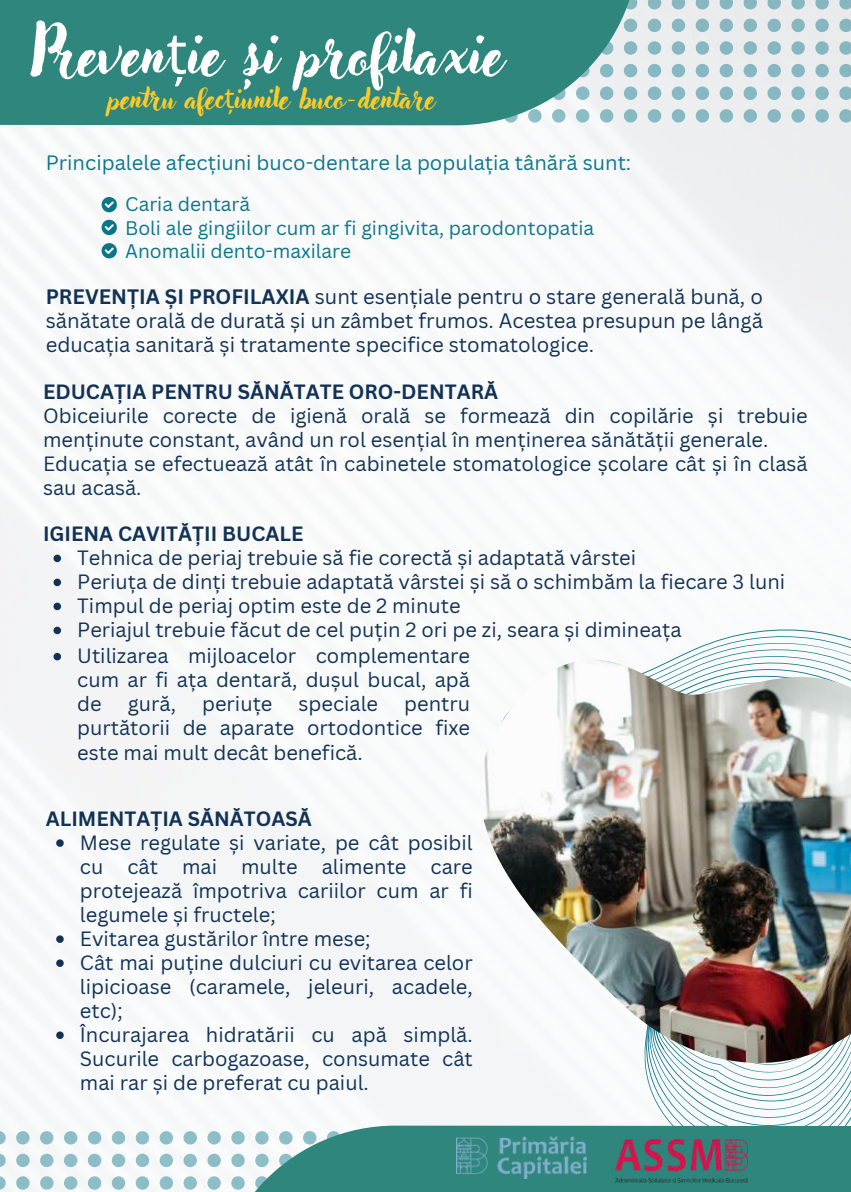
<style>
.page{position:relative;width:851px;height:1192px;background:#fff}
.page>*{position:absolute;margin:0;border:0;box-sizing:border-box;transform-origin:0 0}
.t1{font:57.6px "Adlery Pro";letter-spacing:.005em;color:#fff}
.t2{font:28.2px "Adlery Pro";color:#fbcb2a}
.t3{font:20.4px/24.2px "Canva Sans";color:#123255;text-align:justify}
.t4{font:20.2px/24px "Canva Sans";color:#123255}
.t5{font:700 20.2px "Canva Sans";color:#123255}
.t6{font:20.2px "Canva Sans";color:#0c7689}
.t7{font:19.2px/23px "Canva Sans";color:#0c7689}
.s1{font-family:"Noto Sans"}
.s2{font-weight:700}
</style>
<div class="page">
<img style="left:0;top:0;width:850px;height:1191px">
<svg style="left:102px;top:197px;width:15px;height:15px"></svg>
<svg style="left:102px;top:220px;width:15px;height:15px"></svg>
<svg style="left:102px;top:243px;width:15px;height:15px"></svg>
<svg style="left:361px;top:495px;width:489px;height:630px"></svg>
<img style="left:480px;top:659px;width:370px;height:403px">
<svg style="left:647px;top:0;width:14px;height:9px"></svg>
<svg style="left:671px;top:0;width:14px;height:9px"></svg>
<svg style="left:695px;top:0;width:14px;height:9px"></svg>
<svg style="left:719px;top:0;width:14px;height:9px"></svg>
<svg style="left:743px;top:0;width:14px;height:9px"></svg>
<svg style="left:767px;top:0;width:13px;height:9px"></svg>
<svg style="left:791px;top:0;width:13px;height:9px"></svg>
<svg style="left:815px;top:0;width:13px;height:9px"></svg>
<svg style="left:839px;top:0;width:11px;height:9px"></svg>
<svg style="left:647px;top:19px;width:14px;height:13px"></svg>
<svg style="left:671px;top:19px;width:14px;height:13px"></svg>
<svg style="left:695px;top:19px;width:14px;height:13px"></svg>
<svg style="left:719px;top:19px;width:14px;height:13px"></svg>
<svg style="left:743px;top:19px;width:14px;height:13px"></svg>
<svg style="left:767px;top:19px;width:13px;height:13px"></svg>
<svg style="left:791px;top:19px;width:13px;height:13px"></svg>
<svg style="left:815px;top:19px;width:13px;height:13px"></svg>
<svg style="left:839px;top:19px;width:11px;height:13px"></svg>
<svg style="left:647px;top:41px;width:14px;height:14px"></svg>
<svg style="left:671px;top:41px;width:14px;height:14px"></svg>
<svg style="left:695px;top:41px;width:14px;height:14px"></svg>
<svg style="left:719px;top:41px;width:14px;height:14px"></svg>
<svg style="left:743px;top:41px;width:14px;height:14px"></svg>
<svg style="left:767px;top:41px;width:13px;height:14px"></svg>
<svg style="left:791px;top:41px;width:13px;height:14px"></svg>
<svg style="left:815px;top:41px;width:13px;height:14px"></svg>
<svg style="left:839px;top:41px;width:11px;height:14px"></svg>
<svg style="left:647px;top:64px;width:14px;height:13px"></svg>
<svg style="left:671px;top:64px;width:14px;height:13px"></svg>
<svg style="left:695px;top:64px;width:14px;height:13px"></svg>
<svg style="left:719px;top:64px;width:14px;height:13px"></svg>
<svg style="left:743px;top:64px;width:14px;height:13px"></svg>
<svg style="left:767px;top:64px;width:13px;height:13px"></svg>
<svg style="left:791px;top:64px;width:13px;height:13px"></svg>
<svg style="left:815px;top:64px;width:13px;height:13px"></svg>
<svg style="left:839px;top:64px;width:11px;height:13px"></svg>
<svg style="left:647px;top:86px;width:14px;height:14px"></svg>
<svg style="left:671px;top:86px;width:14px;height:14px"></svg>
<svg style="left:695px;top:86px;width:14px;height:14px"></svg>
<svg style="left:719px;top:86px;width:14px;height:14px"></svg>
<svg style="left:743px;top:86px;width:14px;height:14px"></svg>
<svg style="left:767px;top:86px;width:13px;height:14px"></svg>
<svg style="left:791px;top:86px;width:13px;height:14px"></svg>
<svg style="left:815px;top:86px;width:13px;height:14px"></svg>
<svg style="left:839px;top:86px;width:11px;height:14px"></svg>
<svg style="left:647px;top:109px;width:14px;height:13px"></svg>
<svg style="left:671px;top:109px;width:14px;height:13px"></svg>
<svg style="left:695px;top:109px;width:14px;height:13px"></svg>
<svg style="left:719px;top:109px;width:14px;height:13px"></svg>
<svg style="left:743px;top:109px;width:14px;height:13px"></svg>
<svg style="left:767px;top:109px;width:13px;height:13px"></svg>
<svg style="left:791px;top:109px;width:13px;height:13px"></svg>
<svg style="left:815px;top:109px;width:13px;height:13px"></svg>
<svg style="left:839px;top:109px;width:11px;height:13px"></svg>
<svg style="left:0;top:0;width:638px;height:125px;fill:#2f867c"></svg>
<svg style="left:0;top:1130px;width:6px;height:14px"></svg>
<svg style="left:16px;top:1130px;width:14px;height:14px"></svg>
<svg style="left:40px;top:1130px;width:13px;height:14px"></svg>
<svg style="left:64px;top:1130px;width:13px;height:14px"></svg>
<svg style="left:88px;top:1130px;width:13px;height:14px"></svg>
<svg style="left:112px;top:1130px;width:13px;height:14px"></svg>
<svg style="left:136px;top:1130px;width:13px;height:14px"></svg>
<svg style="left:160px;top:1130px;width:13px;height:14px"></svg>
<svg style="left:183px;top:1130px;width:14px;height:14px"></svg>
<svg style="left:207px;top:1130px;width:6px;height:14px"></svg>
<svg style="left:0;top:1153px;width:6px;height:13px"></svg>
<svg style="left:16px;top:1153px;width:14px;height:13px"></svg>
<svg style="left:40px;top:1153px;width:13px;height:13px"></svg>
<svg style="left:64px;top:1153px;width:13px;height:13px"></svg>
<svg style="left:88px;top:1153px;width:13px;height:13px"></svg>
<svg style="left:112px;top:1153px;width:13px;height:13px"></svg>
<svg style="left:136px;top:1153px;width:13px;height:13px"></svg>
<svg style="left:160px;top:1153px;width:13px;height:13px"></svg>
<svg style="left:183px;top:1153px;width:14px;height:13px"></svg>
<svg style="left:207px;top:1153px;width:6px;height:13px"></svg>
<svg style="left:0;top:1175px;width:6px;height:14px"></svg>
<svg style="left:16px;top:1175px;width:14px;height:14px"></svg>
<svg style="left:40px;top:1175px;width:13px;height:14px"></svg>
<svg style="left:64px;top:1175px;width:13px;height:14px"></svg>
<svg style="left:88px;top:1175px;width:13px;height:14px"></svg>
<svg style="left:112px;top:1175px;width:13px;height:14px"></svg>
<svg style="left:136px;top:1175px;width:13px;height:14px"></svg>
<svg style="left:160px;top:1175px;width:13px;height:14px"></svg>
<svg style="left:183px;top:1175px;width:14px;height:14px"></svg>
<svg style="left:207px;top:1175px;width:6px;height:14px"></svg>
<svg style="left:213px;top:1125px;width:637px;height:66px;fill:#2f867c"></svg>
<img style="left:615px;top:1138px;width:132px;height:44px">
<img style="left:456px;top:1136px;width:130px;height:42px">
<svg style="left:54px;top:554px;width:7px;height:8px"></svg>
<svg style="left:54px;top:578px;width:7px;height:8px"></svg>
<svg style="left:54px;top:602px;width:7px;height:8px"></svg>
<svg style="left:54px;top:626px;width:7px;height:8px"></svg>
<svg style="left:54px;top:652px;width:7px;height:8px"></svg>
<svg style="left:56px;top:839px;width:8px;height:7px"></svg>
<svg style="left:56px;top:935px;width:8px;height:7px"></svg>
<svg style="left:56px;top:959px;width:8px;height:7px"></svg>
<svg style="left:56px;top:1031px;width:8px;height:7px"></svg>
<h1 class="t1" style="left:30px;top:28px;width:474px">Preven<span class="s1">ț</span>ie și profilaxie</h1>
<h2 class="t2" style="left:109px;top:85px;width:328px">pentru afec<span class="s1">ț</span>iunile buco-dentare</h2>
<p class="t6" style="left:46px;top:149px;width:587px">Principalele afecțiuni buco-dentare la populația tânără sunt:</p>
<p class="t7" style="left:125px;top:192px;width:470px">Caria dentară<br>Boli ale gingiilor cum ar fi gingivita, parodontopatia<br>Anomalii dento-maxilare</p>
<p class="t3" style="left:46px;top:283px;width:718px"><span class="s2">PREVENȚIA ȘI PROFILAXIA</span> sunt esențiale pentru o stare generală bună, o sănătate orală de durată și un zâmbet frumos. Acestea presupun pe lângă educația sanitară și tratamente specifice stomatologice.</p>
<p class="t5" style="left:43px;top:377px;width:456px">EDUCAȚIA PENTRU SĂNĂTATE ORO-DENTARĂ</p>
<p class="t4" style="left:43px;top:403px;width:766px">Obiceiurile corecte de igienă orală se formează din copilărie și trebuie menținute constant, având un rol esențial în menținerea sănătății generale.<br>Educația se efectuează atât în cabinetele stomatologice școlare cât și în clasă sau acasă.</p>
<p class="t5" style="left:43px;top:519px;width:262px">IGIENA CAVITĂȚII BUCALE</p>
<p class="t4" style="left:77px;top:545px;width:709px">Tehnica de periaj trebuie să fie corectă și adaptată vârstei<br>Periuța de dinți trebuie adaptată vârstei și să o schimbăm la fiecare 3 luni Timpul de periaj optim este de 2 minute<br>Periajul trebuie făcut de cel puțin 2 ori pe zi, seara și dimineața</p>
<p class="t4" style="left:77px;top:643px;width:394px;text-align:justify">Utilizarea mijloacelor complementare cum ar fi ața dentară, dușul bucal, apă de</p>
<p class="t4" style="left:128px;top:691px;width:50px">gură,</p>
<p class="t4" style="left:202px;top:691px;width:72px">periuțe</p>
<p class="t4" style="left:298px;top:691px;width:81px">speciale</p>
<p class="t4" style="left:77px;top:691px;width:394px;text-align:justify;text-indent:327px">pentru purtătorii de aparate ortodontice fixe este mai mult decât benefică.</p>
<p class="t5" style="left:46px;top:804px;width:267px">ALIMENTAȚIA SĂNĂTOASĂ</p>
<p class="t4" style="left:80px;top:829px;width:394px">Mese regulate și variate, pe cât posibil cu cât mai multe alimente care protejează împotriva cariilor cum ar fi legumele și fructele;<br>Evitarea gustărilor între mese;<br>Cât mai puține dulciuri cu evitarea celor lipicioase (caramele, jeleuri, acadele, etc);<br>Încurajarea hidratării cu apă simplă.<br>Sucurile carbogazoase, consumate cât mai rar și de preferat cu paiul.</p>
</div>
